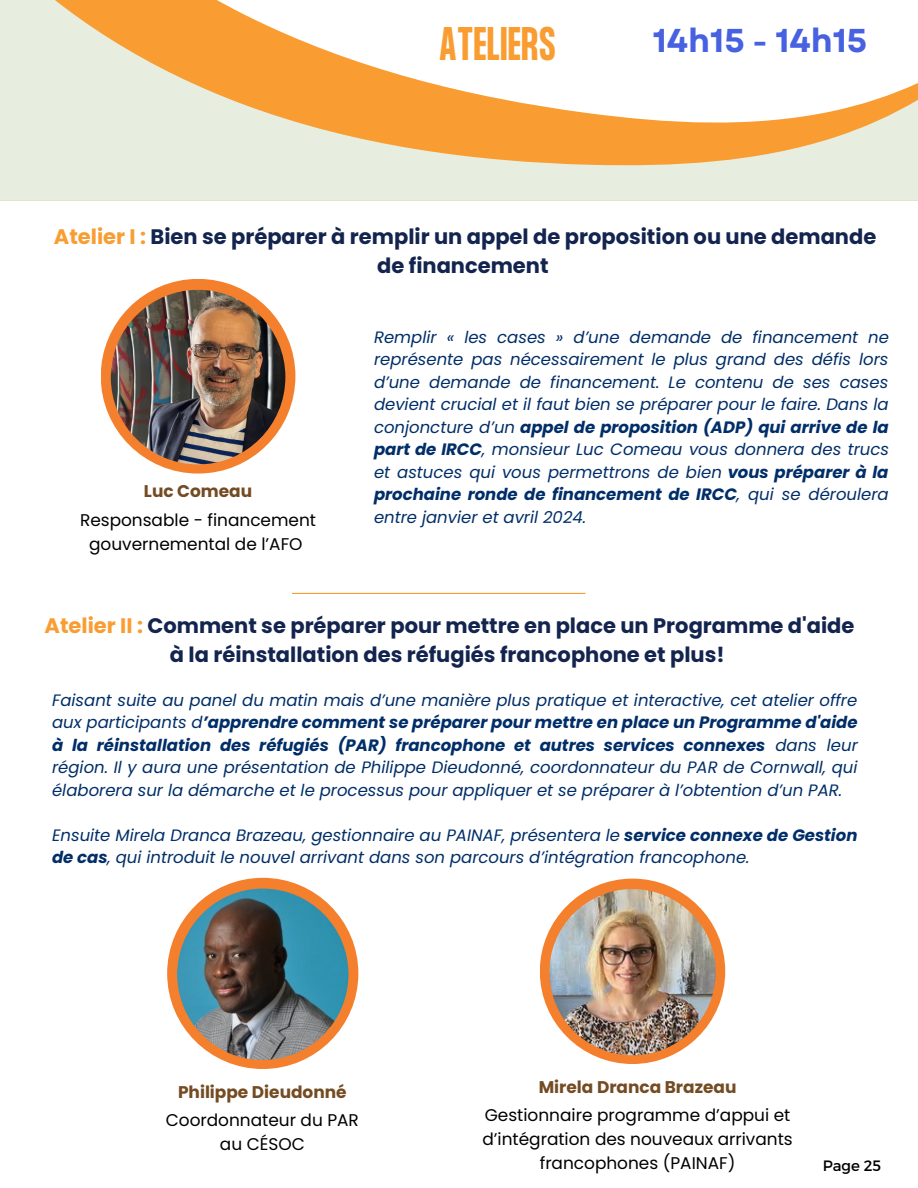
<style>
.page{position:relative;width:918px;height:1188px;background:#fff}
.page>*{position:absolute;margin:0;border:0;box-sizing:border-box;transform-origin:0 0}
.t1{font:700 41.25px "Formula Condensed";color:#f99d32}
.t2{font:700 33px "Garet";color:#4761e1}
.t3{font:700 21px/29.2px "Poppins";color:#13244f;text-align:center}
.t4{font:16.95px/23.7px "Poppins";color:#000;text-align:center}
.t5{font:700 16.95px "Poppins";color:#744c24}
.t6{font:italic 16.5px/22.5px "Poppins";color:#012e68;text-align:justify}
.t7{font:15px "Montserrat";color:#000}
.s1{color:#f99d32}
.s2{font-weight:700}
</style>
<div class="page">
<svg style="left:0;top:0;width:918px;height:200px"></svg>
<hr style="left:292px;top:593px;width:294px;height:1px;background:#f99d32">
<div style="left:101px;top:279px;width:194px;height:195px;background:#f47f2d;border-radius:50%"></div>
<img style="left:111px;top:290px;width:174px;height:174px;border-radius:50%">
<div style="left:167px;top:878px;width:191px;height:191px;background:#f47f2d;border-radius:50%"></div>
<img style="left:177px;top:889px;width:171px;height:171px;border-radius:50%">
<div style="left:540px;top:879px;width:185px;height:185px;background:#f47f2d;border-radius:50%"></div>
<img style="left:549px;top:889px;width:167px;height:166px;border-radius:50%">
<p class="t1" style="left:439px;top:23px;width:119px">ATELIERS</p>
<p class="t2" style="left:653px;top:17px;width:216px">14h15 - 14h15</p>
<p class="t3" style="left:54px;top:222px;width:824px"><span class="s1">Atelier I :</span> Bien se préparer à remplir un appel de proposition ou une demande de financement</p>
<p class="t5" style="left:144px;top:480px;width:110px">Luc Comeau</p>
<p class="t4" style="left:80px;top:509px;width:238px">Responsable - financement gouvernemental de l’AFO</p>
<p class="t6" style="left:374px;top:326px;width:517px">Remplir « les cases » d’une demande de financement ne représente pas nécessairement le plus grand des défis lors d’une demande de financement. Le contenu de ses cases devient crucial et il faut bien se préparer pour le faire. Dans la conjoncture d’un <span class="s2">appel de proposition (ADP) qui arrive de la part de IRCC</span>, monsieur Luc Comeau vous donnera des trucs et astuces qui vous permettrons de bien <span class="s2">vous préparer à la prochaine ronde de financement de IRCC</span>, qui se déroulera entre janvier et avril 2024.</p>
<p class="t3" style="left:45px;top:611px;width:811px"><span class="s1">Atelier II :</span> Comment se préparer pour mettre en place un Programme d'aide à la réinstallation des réfugiés francophone et plus!</p>
<p class="t6" style="left:52px;top:689px;width:807px">Faisant suite au panel du matin mais d’une manière plus pratique et interactive, cet atelier offre aux participants d<span class="s2">’apprendre comment se préparer pour mettre en place un Programme d'aide à la réinstallation des réfugiés (PAR) francophone et autres services connexes</span> dans leur région. Il y aura une présentation de Philippe Dieudonné, coordonnateur du PAR de Cornwall, qui élaborera sur la démarche et le processus pour appliquer et se préparer à l’obtention d’un PAR.</p>
<p class="t6" style="left:52px;top:824px;width:807px">Ensuite Mirela Dranca Brazeau, gestionnaire au PAINAF, présentera le <span class="s2">service connexe de Gestion de cas</span>, qui introduit le nouvel arrivant dans son parcours d’intégration francophone.</p>
<p class="t5" style="left:178px;top:1080px;width:170px">Philippe Dieudonné</p>
<p class="t4" style="left:166px;top:1109px;width:195px">Coordonnateur du PAR</p>
<p class="t4" style="left:220px;top:1132px;width:86px">au CÉSOC</p>
<p class="t5" style="left:539px;top:1075px;width:199px">Mirela Dranca Brazeau</p>
<p class="t4" style="left:482px;top:1104px;width:312px">Gestionnaire programme d’appui et d’intégration des nouveaux arrivants francophones (PAINAF)</p>
<p class="t7" style="left:823px;top:1156px;width:60px">Page 25</p>
</div>
